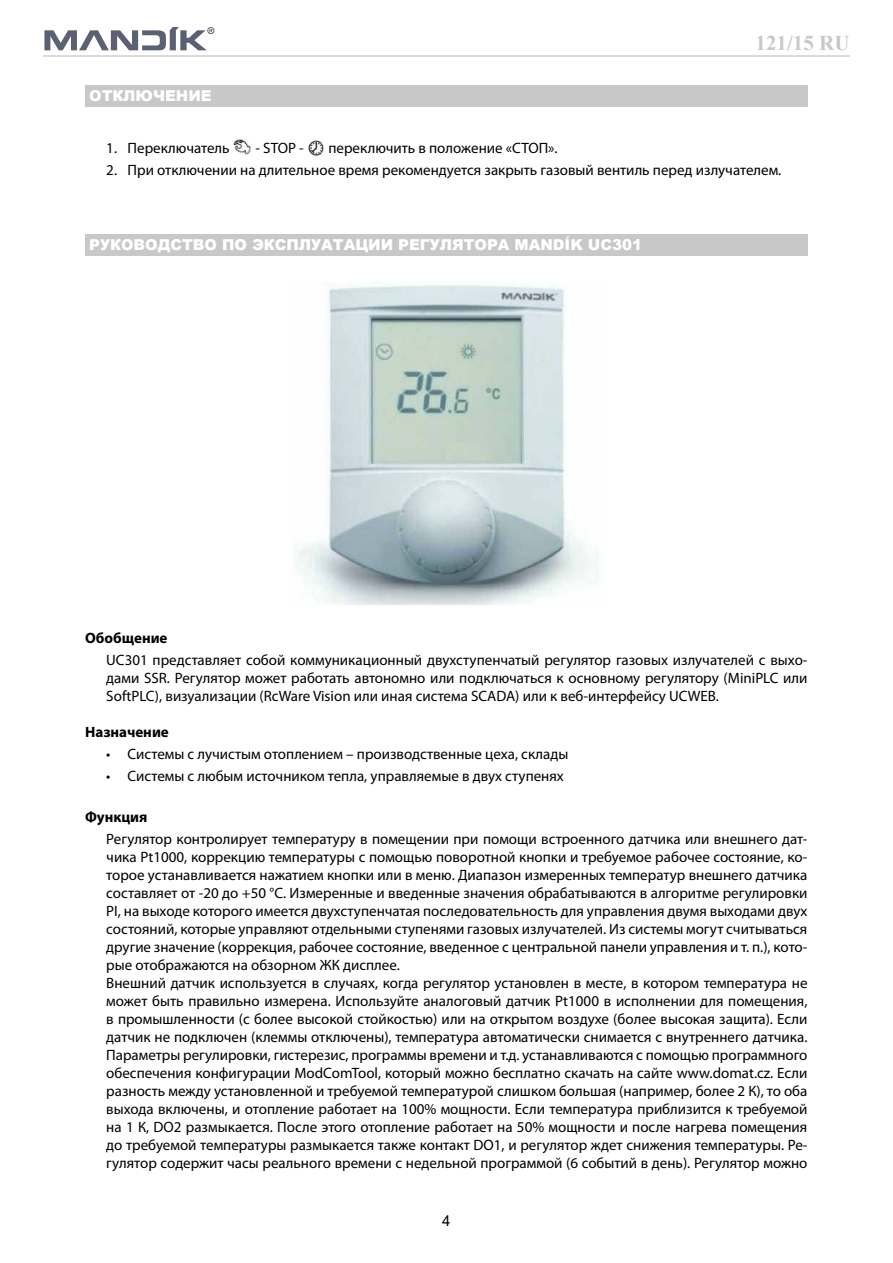
<style>
.page{position:relative;width:893px;height:1263px;background:#fff}
.page>*{position:absolute;margin:0;border:0;box-sizing:border-box;transform-origin:0 0}
.t1{font:700 21px "Times New Roman";color:#c8c8c8}
.t2{font:15px/18px "Myriad Pro";color:#000;text-align:justify}
.t3{font:900 15px "Arial";color:#fff}
.t4{font:700 15px "Myriad Pro";color:#000}
.t5{font:15px "Arial";color:#000}
</style>
<div class="page">
<hr style="left:43px;top:55px;width:806px;height:1px;background:#dbdbdb">
<svg style="left:44px;top:27px;width:170px;height:23px"></svg>
<img style="left:233px;top:139px;width:18px;height:16px">
<img style="left:308px;top:140px;width:16px;height:16px">
<div style="left:85px;top:85px;width:723px;height:21px;background:#c8c8c8"></div>
<div style="left:85px;top:234px;width:723px;height:21px;background:#c8c8c8"></div>
<img style="left:295px;top:285px;width:304px;height:320px">
<p class="t3" style="left:89px;top:85px;width:124px">ОТКЛЮЧЕНИЕ</p>
<h1 class="t1" style="left:756px;top:28px;width:95px">121/15 RU</h1>
<p class="t2" style="left:106px;top:138px;width:125px">1. Переключатель</p>
<p class="t2" style="left:255px;top:138px;width:50px">- STOP -</p>
<p class="t2" style="left:328px;top:138px;width:231px">переключить в положение «СТОП».</p>
<p class="t2" style="left:106px;top:161px;width:677px">2. При отключении на длительное время рекомендуется закрыть газовый вентиль перед излучателем.</p>
<p class="t3" style="left:89px;top:234px;width:554px">РУКОВОДСТВО ПО ЭКСПЛУАТАЦИИ РЕГУЛЯТОРА MANDÍK UC301</p>
<p class="t4" style="left:85px;top:628px;width:84px">Обобщение</p>
<p class="t2" style="left:106px;top:651px;width:703px">UC301 представляет собой коммуникационный двухступенчатый регулятор газовых излучателей с выхо&shy;дами SSR. Регулятор может работать автономно или подключаться к основному регулятору (MiniPLC или SoftPLC), визуализации (RcWare Vision или иная система SCADA) или к веб-интерфейсу UCWEB.</p>
<p class="t4" style="left:85px;top:722px;width:85px">Назначение</p>
<p class="t2" style="left:106px;top:745px;width:464px">• Системы с лучистым отоплением – производственные цеха, склады</p>
<p class="t2" style="left:106px;top:767px;width:459px">• Системы с любым источником тепла, управляемые в двух ступенях</p>
<p class="t4" style="left:85px;top:807px;width:64px">Функция</p>
<p class="t2" style="left:106px;top:830px;width:703px;text-align:left">Регулятор контролирует температуру в помещении при помощи встроенного датчика или внешнего дат&shy;чика Pt1000, коррекцию температуры с помощью поворотной кнопки и требуемое рабочее состояние, ко&shy;торое устанавливается нажатием кнопки или в меню. Диапазон измеренных температур внешнего датчика составляет от -20 до +50 °C. Измеренные и введенные значения обрабатываются в алгоритме регулировки PI, на выходе которого имеется двухступенчатая последовательность для управления двумя выходами двух состояний, которые управляют отдельными ступенями газовых излучателей. Из системы могут считываться другие значение (коррекция, рабочее состояние, введенное с центральной панели управления и т. п.), кото&shy;рые отображаются на обзорном ЖК дисплее.<br>Внешний датчик используется в случаях, когда регулятор установлен в месте, в котором температура не может быть правильно измерена. Используйте аналоговый датчик Pt1000 в исполнении для помещения, в промышленности (с более высокой стойкостью) или на открытом воздухе (более высокая защита). Если датчик не подключен (клеммы отключены), температура автоматически снимается с внутреннего датчика.<br>Параметры регулировки, гистерезис, программы времени и т.д. устанавливаются с помощью программного обеспечения конфигурации ModComTool, который можно бесплатно скачать на сайте www.domat.cz. Если разность между установленной и требуемой температурой слишком большая (например, более 2 К), то оба выхода включены, и отопление работает на 100% мощности. Если температура приблизится к требуемой на 1 К, DO2 размыкается. После этого отопление работает на 50% мощности и после нагрева помещения до требуемой температуры размыкается также контакт DO1, и регулятор ждет снижения температуры. Ре&shy;гулятор содержит часы реального времени с недельной программой (6 событий в день). Регулятор можно</p>
<p class="t5" style="left:442px;top:1210px;width:10px">4</p>
</div>
